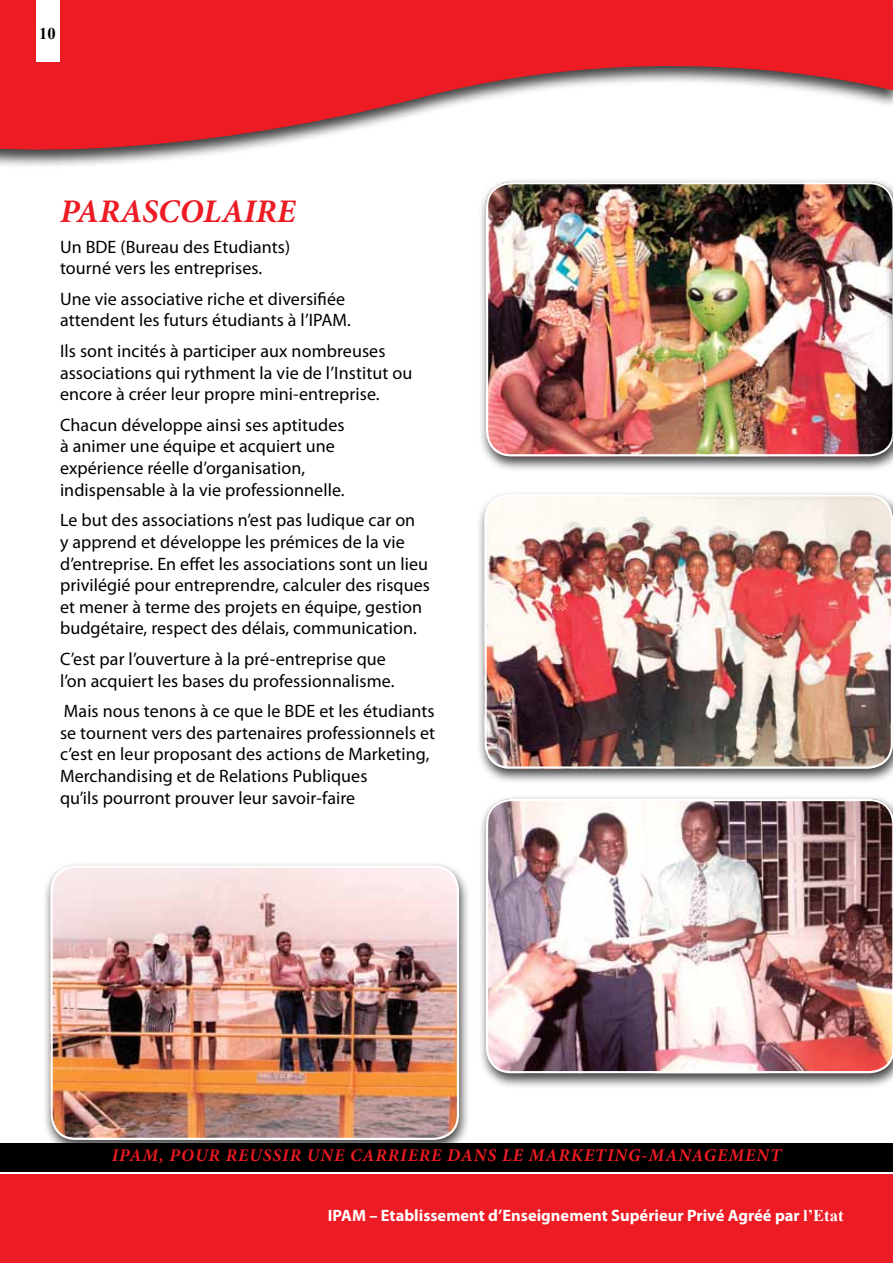
<style>
.page{position:relative;width:893px;height:1263px;background:#fff}
.page>*{position:absolute;margin:0;border:0;box-sizing:border-box;transform-origin:0 0}
.t1{font:italic 700 33px "Minion Pro";color:#ed1b23}
.t2{font:18px/21.6px "Myriad Pro";letter-spacing:.005em;color:#000}
.t3{font:italic 700 18px "Minion Pro";letter-spacing:.05em;color:#ed1b23}
.t4{font:700 16.5px "Myriad Pro";color:#fff}
.t5{font:700 16.5px "Times New Roman";color:#000}
.s1{font-family:"Times New Roman"}
</style>
<div class="page">
<svg style="left:0;top:0;width:893px;height:163px;fill:#ed1b23"></svg>
<div style="left:0;top:1174px;width:893px;height:89px;background:#ed1b23"></div>
<div style="left:0;top:1143px;width:893px;height:28px;background:#000"></div>
<div style="left:36px;top:0;width:24px;height:62px;background:#fff"></div>
<div style="left:478px;top:178px;width:415px;height:294px;background:#000;opacity:.75"></div>
<img style="left:486px;top:182px;width:399px;height:274px">
<div style="left:42px;top:861px;width:429px;height:294px;background:#000;opacity:.75"></div>
<img style="left:51px;top:866px;width:408px;height:274px">
<div style="left:51px;top:866px;width:408px;height:274px;border:2px solid #fff;border-radius:24px"></div>
<div style="left:885px;top:178px;width:8px;height:294px;background:#000;opacity:.75"></div>
<svg style="left:892px;top:182px;width:1px;height:274px"></svg>
<div style="left:476px;top:490px;width:417px;height:294px;background:#000;opacity:.75"></div>
<img style="left:484px;top:494px;width:409px;height:275px">
<div style="left:484px;top:494px;width:409px;height:275px;border:2px solid #fff;border-radius:24px"></div>
<div style="left:478px;top:794px;width:415px;height:295px;background:#000;opacity:.75"></div>
<img style="left:486px;top:799px;width:407px;height:274px">
<p class="t5" style="left:39px;top:22px;width:18px">10</p>
<h1 class="t1" style="left:60px;top:188px;width:237px">PARASCOLAIRE</h1>
<p class="t2" style="left:60px;top:236px;width:232px">Un BDE (Bureau des Etudiants) tourné vers les entreprises.</p>
<p class="t2" style="left:60px;top:288px;width:292px">Une vie associative riche et diversifiée attendent les futurs étudiants à l’IPAM.</p>
<p class="t2" style="left:60px;top:340px;width:354px">Ils sont incités à participer aux nombreuses associations qui rythment la vie de l’Institut ou encore à créer leur propre mini-entreprise.</p>
<p class="t2" style="left:60px;top:414px;width:286px">Chacun développe ainsi ses aptitudes à animer une équipe et acquiert une expérience réelle d’organisation, indispensable à la vie professionnelle.</p>
<p class="t2" style="left:60px;top:509px;width:372px">Le but des associations n’est pas ludique car on<br>y apprend et développe les prémices de la vie d’entreprise. En effet les associations sont un lieu privilégié pour entreprendre, calculer des risques et mener à terme des projets en équipe, gestion budgétaire, respect des délais, communication.</p>
<p class="t2" style="left:60px;top:648px;width:336px">C’est par l’ouverture à la pré-entreprise que l’on acquiert les bases du professionnalisme.</p>
<p class="t2" style="left:60px;top:700px;width:377px">Mais nous tenons à ce que le BDE et les étudiants se tournent vers des partenaires professionnels et c’est en leur proposant des actions de Marketing, Merchandising et de Relations Publiques<br>qu’ils pourront prouver leur savoir-faire</p>
<p class="t3" style="left:112px;top:1142px;width:671px">IPAM, POUR REUSSIR UNE CARRIERE DANS LE MARKETING-MANAGEMENT</p>
<p class="t4" style="left:328px;top:1205px;width:517px">IPAM – Etablissement d’Enseignement Supérieur Privé Agréé par <span class="s1">l’Etat</span></p>
</div>
